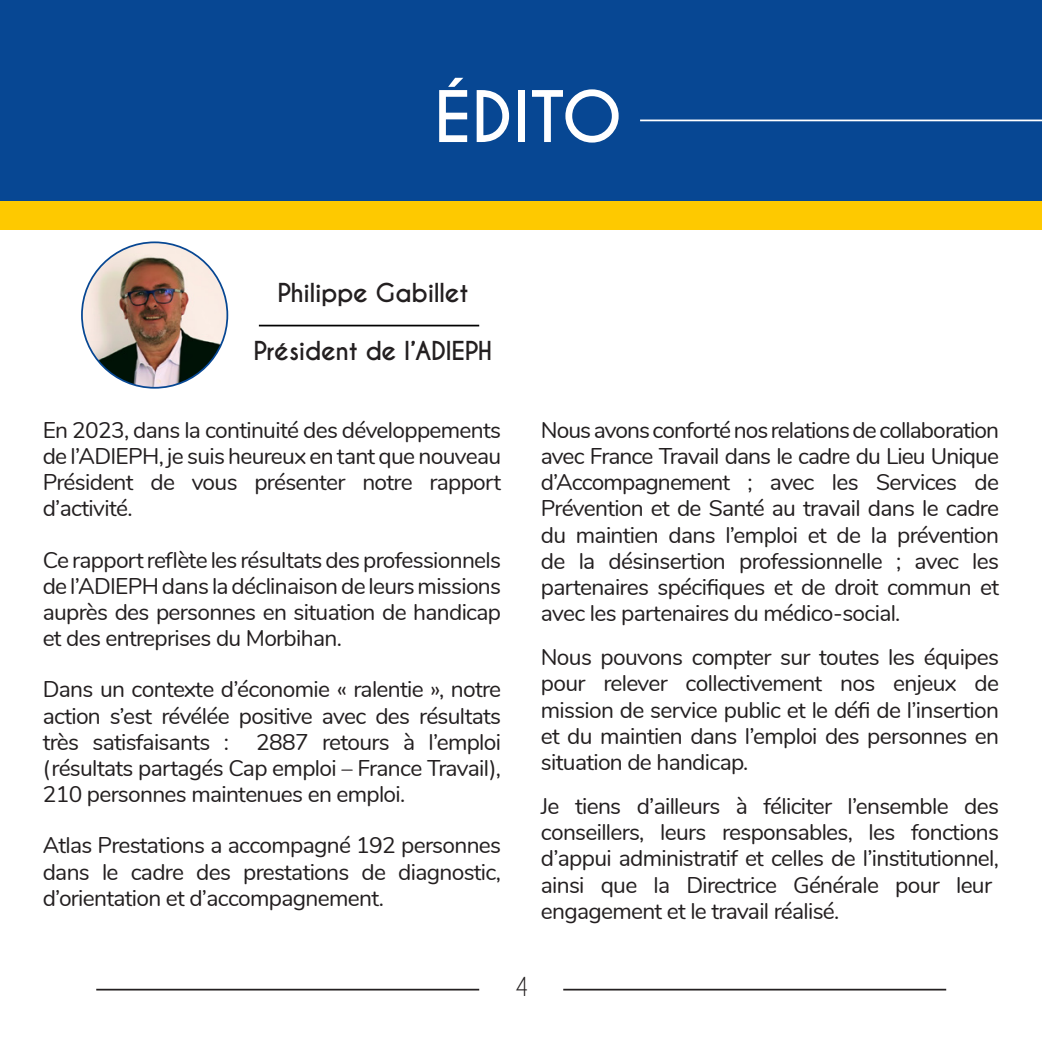
<style>
.page{position:relative;width:1042px;height:1042px;background:#fff}
.page>*{position:absolute;margin:0;border:0;box-sizing:border-box;transform-origin:0 0}
.Style_de_paragraphe_1{font:700 66.5px "Caviar Dreams";color:#fff}
.CORPS_TEXTE{font:700 24.5px "Caviar Dreams";letter-spacing:-.02em;color:#231f20}
.t1{font:24.5px "Caviar Dreams";color:#231f20}
.CORPS_TEXTE-2{font:22.75px/26.2px "Nunito";letter-spacing:-.03em;color:#231f20;text-align:justify}
</style>
<div class="page">
<hr style="left:96px;top:989px;width:383px;height:1px;background:#231f20">
<hr style="left:563px;top:989px;width:383px;height:1px;background:#231f20">
<div style="left:0;top:0;width:1042px;height:228px;background:#074793"></div>
<div style="left:0;top:202px;width:1042px;height:28px;background:#fec900"></div>
<hr style="left:640px;top:120px;width:402px;height:1px;background:#fff">
<img style="left:82px;top:242px;width:145px;height:146px;border-radius:73px">
<hr style="left:259px;top:325px;width:220px;height:1px;background:#000">
<p class="Style_de_paragraphe_1" style="left:434px;top:77px;width:190px">ÉDITO</p>
<p class="CORPS_TEXTE" style="left:277px;top:278px;width:193px">Philippe Gabillet</p>
<p class="CORPS_TEXTE" style="left:253px;top:335px;width:240px">Président de l’ADIEPH</p>
<p class="CORPS_TEXTE-2" style="left:43px;top:415px;width:460px">En 2023, dans la continuité des développements de l’ADIEPH, je suis heureux en tant que nouveau Président de vous présenter notre rapport d’activité.</p>
<p class="CORPS_TEXTE-2" style="left:43px;top:545px;width:460px">Ce rapport reflète les résultats des professionnels de l’ADIEPH dans la déclinaison de leurs missions auprès des personnes en situation de handicap et des entreprises du Morbihan.</p>
<p class="CORPS_TEXTE-2" style="left:43px;top:675px;width:460px">Dans un contexte d’économie « ralentie », notre action s’est révélée positive avec des résultats très satisfaisants : 2887 retours à l’emploi (résultats partagés Cap emploi – France Travail), 210 personnes maintenues en emploi.</p>
<p class="CORPS_TEXTE-2" style="left:43px;top:831px;width:460px">Atlas Prestations a accompagné 192 personnes dans le cadre des prestations de diagnostic, d’orientation et d’accompagnement.</p>
<p class="CORPS_TEXTE-2" style="left:541px;top:415px;width:460px">Nous avons conforté nos relations de collaboration avec France Travail dans le cadre du Lieu Unique d’Accompagnement ; avec les Services de Prévention et de Santé au travail dans le cadre du maintien dans l’emploi et de la prévention de la désinsertion professionnelle ; avec les partenaires spécifiques et de droit commun et avec les partenaires du médico-social.</p>
<p class="CORPS_TEXTE-2" style="left:541px;top:643px;width:460px">Nous pouvons compter sur toutes les équipes pour relever collectivement nos enjeux de mission de service public et le défi de l’insertion et du maintien dans l’emploi des personnes en situation de handicap.</p>
<p class="CORPS_TEXTE-2" style="left:541px;top:791px;width:460px;text-align:left">Je tiens d’ailleurs à féliciter l’ensemble des conseillers, leurs responsables, les fonctions d’appui administratif et celles de l’institutionnel, ainsi que la Directrice Générale pour leur engagement et le travail réalisé.</p>
<p class="t1" style="left:514px;top:971px;width:16px">4</p>
</div>
